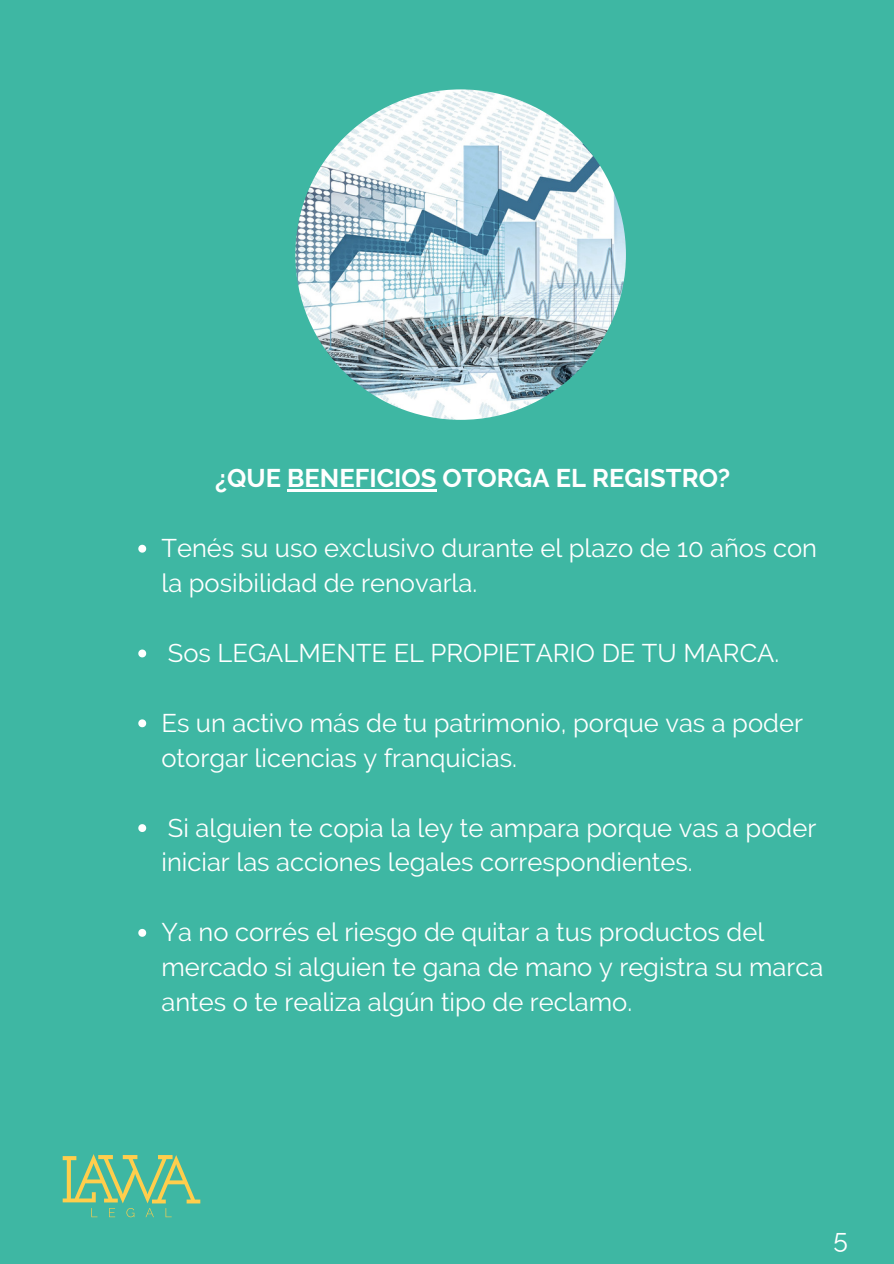
<style>
.page{position:relative;width:894px;height:1264px;background:#fff}
.page>*{position:absolute;margin:0;border:0;box-sizing:border-box;transform-origin:0 0}
.t1{font:26.4px "Raleway";color:#fff}
.t2{font:25.5px/35px "Raleway";color:#fff}
.t3{font:700 25.5px "Raleway";color:#fff}
</style>
<div class="page">
<div style="left:0;top:0;width:893px;height:1263px;background:#3eb7a3"></div>
<svg style="left:138px;top:545px;width:8px;height:7px"></svg>
<svg style="left:138px;top:649px;width:8px;height:8px"></svg>
<svg style="left:138px;top:719px;width:8px;height:8px"></svg>
<svg style="left:138px;top:824px;width:8px;height:8px"></svg>
<svg style="left:138px;top:928px;width:8px;height:8px"></svg>
<hr style="left:287px;top:489px;width:149px;height:3px;background:#fff">
<img style="left:295px;top:89px;width:330px;height:331px;border-radius:50%">
<svg style="left:63px;top:1154px;width:137px;height:63px"></svg>
<p class="t3" style="left:215px;top:463px;width:516px">¿QUE BENEFICIOS OTORGA EL REGISTRO?</p>
<p class="t2" style="left:161px;top:530px;width:657px">Tenés su uso exclusivo durante el plazo de 10 años con la posibilidad de renovarla.</p>
<p class="t2" style="left:168px;top:635px;width:612px">Sos LEGALMENTE EL PROPIETARIO DE TU MARCA.</p>
<p class="t2" style="left:161px;top:705px;width:643px">Es un activo más de tu patrimonio, porque vas a poder otorgar licencias y franquicias.</p>
<p class="t2" style="left:161px;top:810px;width:656px">Si alguien te copia la ley te ampara porque vas a poder iniciar las acciones legales correspondientes.</p>
<p class="t2" style="left:161px;top:914px;width:663px">Ya no corrés el riesgo de quitar a tus productos del mercado si alguien te gana de mano y registra su marca antes o te realiza algún tipo de reclamo.</p>
<p class="t1" style="left:833px;top:1222px;width:16px">5</p>
</div>
